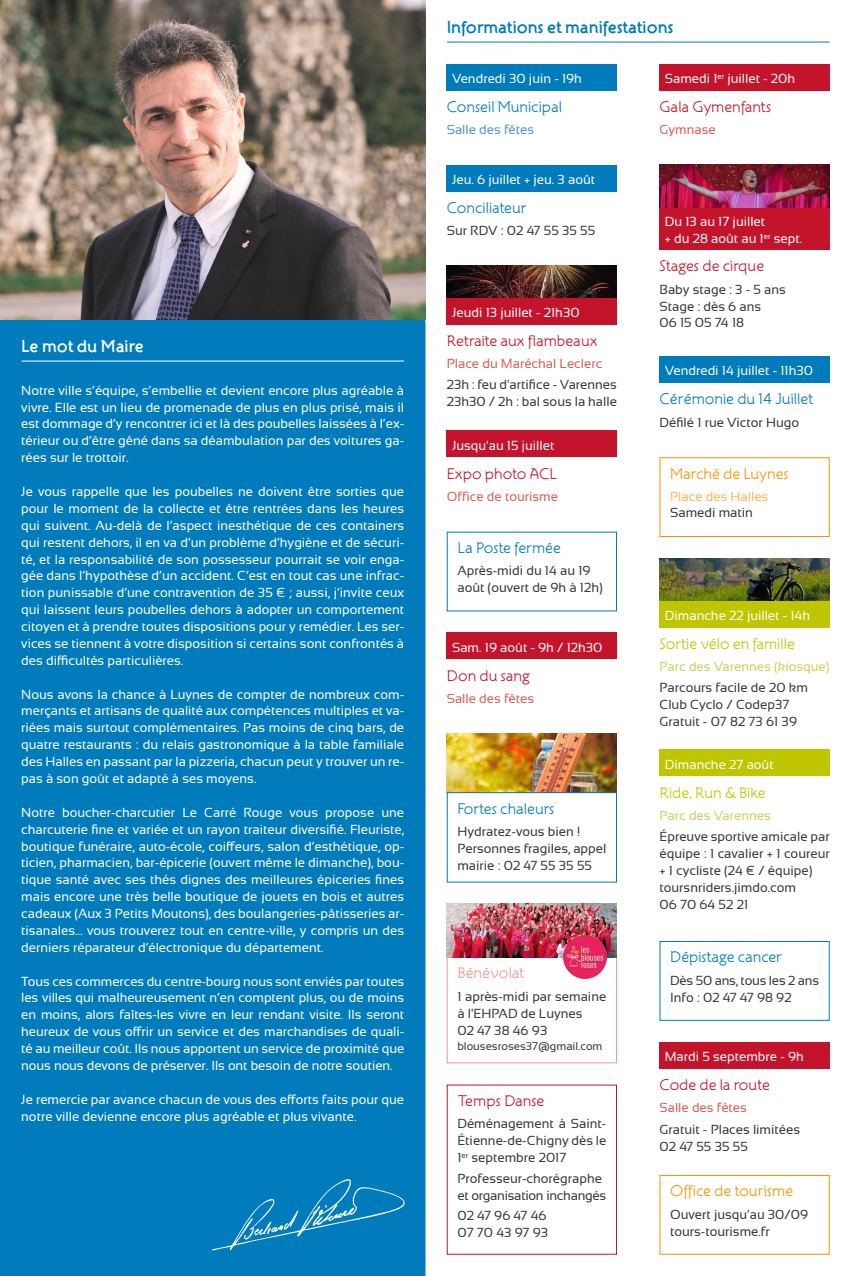
<style>
.page{position:relative;width:851px;height:1276px;background:#fff}
.page>*{position:absolute;margin:0;border:0;box-sizing:border-box;transform-origin:0 0}
.t1{font:700 16.8px "Atelier Sans ITC Std";letter-spacing:-.01em;color:#007bbc}
.t2{font:700 16.8px "Atelier Sans ITC Std";letter-spacing:-.005em;color:#fff}
.t3{font:15px "Atelier Sans ITC Std";color:#c4142b}
.t4{font:15px "Atelier Sans ITC Std";color:#007bbc}
.t5{font:15px "Atelier Sans ITC Std";color:#bfc500}
.t6{font:15px "Atelier Sans ITC Std";color:#f59401}
.t7{font:15px "Atelier Sans ITC Std";letter-spacing:-.02em;color:#007bbc}
.t8{font:15px "Atelier Sans ITC Std";color:#ef9a8e}
.t9{font:13.2px/17px "Sansation";color:#fff;text-align:justify}
.t10{font:13.2px/17px "Sansation";color:#383837}
.t11{font:13.2px "Sansation";color:#d85e59}
.t12{font:13.2px/17px "Sansation";letter-spacing:-.02em;color:#383837}
.t13{font:13.2px "Sansation";color:#cecf5c}
.t14{font:13.2px "Sansation";color:#ffb556}
.t15{font:13.2px "Sansation";color:#4f96cc}
.t16{font:11.25px "Sansation";color:#383837}
</style>
<div class="page">
<div style="left:0;top:319px;width:425px;height:957px;background:#007bbc"></div>
<img style="left:0;top:0;width:425px;height:319px">
<img style="left:213px;top:1179px;width:191px;height:71px">
<div style="left:659px;top:941px;width:170px;height:79px;border:1px solid #007bbc"></div>
<div style="left:659px;top:64px;width:170px;height:26px;background:#c4142b"></div>
<div style="left:446px;top:165px;width:171px;height:26px;background:#007bbc"></div>
<div style="left:446px;top:64px;width:171px;height:26px;background:#007bbc"></div>
<hr style="left:447px;top:42px;width:382px;height:1px;background:#007bbc">
<hr style="left:22px;top:360px;width:381px;height:1px;background:#fff">
<div style="left:659px;top:207px;width:170px;height:43px;background:#c4142b"></div>
<img style="left:659px;top:165px;width:170px;height:42px">
<div style="left:446px;top:431px;width:171px;height:26px;background:#c4142b"></div>
<div style="left:659px;top:601px;width:170px;height:26px;background:#bfc500"></div>
<img style="left:659px;top:558px;width:170px;height:43px">
<div style="left:446px;top:632px;width:171px;height:27px;background:#c4142b"></div>
<img style="left:446px;top:733px;width:171px;height:59px">
<div style="left:446px;top:792px;width:171px;height:90px;border:1px solid #007bbc"></div>
<div style="left:446px;top:957px;width:171px;height:106px;border:1px solid #ef9a8e"></div>
<img style="left:446px;top:904px;width:171px;height:53px">
<img style="left:563px;top:935px;width:43px;height:43px">
<div style="left:446px;top:1084px;width:171px;height:170px;border:1px solid #c4142b"></div>
<div style="left:659px;top:1175px;width:170px;height:79px;border:1px solid #f59401"></div>
<div style="left:659px;top:1042px;width:170px;height:26px;background:#c4142b"></div>
<div style="left:659px;top:749px;width:170px;height:27px;background:#bfc500"></div>
<div style="left:659px;top:457px;width:170px;height:80px;border:1px solid #f59401"></div>
<div style="left:446px;top:298px;width:171px;height:26px;background:#c4142b"></div>
<div style="left:659px;top:356px;width:170px;height:27px;background:#007bbc"></div>
<img style="left:446px;top:266px;width:171px;height:32px">
<p class="t2" style="left:21px;top:336px;width:124px">Le mot du Maire</p>
<p class="t9" style="left:21px;top:382px;width:384px">Notre ville s’équipe, s’embellie et devient encore plus agréable à vivre. Elle est un lieu de promenade de plus en plus prisé, mais il est dommage d’y rencontrer ici et là des poubelles laissées à l’ex&shy;térieur ou d’être gêné dans sa déambulation par des voitures ga&shy;rées sur le trottoir.</p>
<p class="t9" style="left:21px;top:483px;width:384px">Je vous rappelle que les poubelles ne doivent être sorties que pour le moment de la collecte et être rentrées dans les heures qui suivent. Au-delà de l’aspect inesthétique de ces containers qui restent dehors, il en va d’un problème d’hygiène et de sécuri&shy;té, et la responsabilité de son possesseur pourrait se voir enga&shy;gée dans l’hypothèse d’un accident. C’est en tout cas une infrac&shy;tion punissable d’une contravention de 35 € ; aussi, j’invite ceux qui laissent leurs poubelles dehors à adopter un comportement citoyen et à prendre toutes dispositions pour y remédier. Les ser&shy;vices se tiennent à votre disposition si certains sont confrontés à des difficultés particulières.</p>
<p class="t9" style="left:21px;top:685px;width:384px">Nous avons la chance à Luynes de compter de nombreux com&shy;merçants et artisans de qualité aux compétences multiples et va&shy;riées mais surtout complémentaires. Pas moins de cinq bars, de quatre restaurants : du relais gastronomique à la table familiale des Halles en passant par la pizzeria, chacun peut y trouver un re&shy;pas à son goût et adapté à ses moyens.</p>
<p class="t9" style="left:21px;top:803px;width:384px">Notre boucher-charcutier Le Carré Rouge vous propose une charcuterie fine et variée et un rayon traiteur diversifié. Fleuriste, boutique funéraire, auto-école, coiffeurs, salon d’esthétique, op&shy;ticien, pharmacien, bar-épicerie (ouvert même le dimanche), bou&shy;tique santé avec ses thés dignes des meilleures épiceries fines mais encore une très belle boutique de jouets en bois et autres cadeaux (Aux 3 Petits Moutons), des boulangeries-pâtisseries ar&shy;tisanales… vous trouverez tout en centre-ville, y compris un des derniers réparateur d’électronique du département.</p>
<p class="t9" style="left:21px;top:972px;width:384px">Tous ces commerces du centre-bourg nous sont enviés par toutes les villes qui malheureusement n’en comptent plus, ou de moins en moins, alors faîtes-les vivre en leur rendant visite. Ils seront heureux de vous offrir un service et des marchandises de quali&shy;té au meilleur coût. Ils nous apportent un service de proximité que nous nous devons de préserver. Ils ont besoin de notre soutien.</p>
<p class="t9" style="left:21px;top:1090px;width:384px">Je remercie par avance chacun de vous des efforts faits pour que notre ville devienne encore plus agréable et plus vivante.</p>
<p class="t1" style="left:446px;top:17px;width:228px">Informations et manifestations</p>
<p class="t9" style="left:452px;top:70px;width:131px">Vendredi 30 juin - 19h</p>
<p class="t15" style="left:446px;top:122px;width:89px">Salle des fêtes</p>
<p class="t4" style="left:446px;top:97px;width:117px">Conseil Municipal</p>
<p class="t9" style="left:452px;top:171px;width:144px">Jeu. 6 juillet + jeu. 3 août</p>
<p class="t10" style="left:446px;top:222px;width:150px">Sur RDV : 02 47 55 35 55</p>
<p class="t4" style="left:446px;top:198px;width:82px">Conciliateur</p>
<p class="t9" style="left:452px;top:304px;width:129px">Jeudi 13 juillet - 21h30</p>
<p class="t11" style="left:446px;top:356px;width:157px">Place du Maréchal Leclerc</p>
<p class="t10" style="left:446px;top:376px;width:172px">23h : feu d'artifice - Varennes<br>23h30 / 2h : bal sous la halle</p>
<p class="t3" style="left:446px;top:331px;width:152px">Retraite aux flambeaux</p>
<p class="t9" style="left:452px;top:437px;width:104px">Jusqu'au 15 juillet</p>
<p class="t11" style="left:446px;top:489px;width:113px">Office de tourisme</p>
<p class="t3" style="left:446px;top:464px;width:112px">Expo photo ACL</p>
<p class="t7" style="left:457px;top:538px;width:105px">La Poste fermée</p>
<p class="t10" style="left:457px;top:562px;width:147px">Après-midi du 14 au 19 août (ouvert de 9h à 12h)</p>
<p class="t9" style="left:452px;top:639px;width:152px">Sam. 19 août - 9h / 12h30</p>
<p class="t3" style="left:446px;top:666px;width:85px">Don du sang</p>
<p class="t11" style="left:446px;top:691px;width:89px">Salle des fêtes</p>
<p class="t4" style="left:457px;top:799px;width:99px">Fortes chaleurs</p>
<p class="t10" style="left:457px;top:823px;width:150px">Hydratez-vous bien !<br>Personnes fragiles, appel mairie : 02 47 55 35 55</p>
<p class="t8" style="left:457px;top:964px;width:69px">Bénévolat</p>
<p class="t10" style="left:457px;top:987px;width:150px">1 après-midi par semaine à l'EHPAD de Luynes<br>02 47 38 46 93</p>
<p class="t16" style="left:457px;top:1039px;width:147px">blousesroses37@gmail.com</p>
<p class="t3" style="left:457px;top:1091px;width:88px">Temps Danse</p>
<p class="t10" style="left:457px;top:1115px;width:150px;text-align:justify">Déménagement à Saint-Étienne-de-Chigny dès le 1<sup>er</sup> septembre 2017</p>
<p class="t12" style="left:457px;top:1169px;width:150px">Professeur-chorégraphe et organisation inchangés</p>
<p class="t10" style="left:457px;top:1207px;width:92px">02 47 96 47 46<br>07 70 43 97 93</p>
<p class="t9" style="left:664px;top:70px;width:132px">Samedi 1<sup>er</sup> juillet - 20h</p>
<p class="t11" style="left:659px;top:122px;width:58px">Gymnase</p>
<p class="t3" style="left:659px;top:97px;width:113px">Gala Gymenfants</p>
<p class="t9" style="left:664px;top:213px;width:139px">Du 13 au 17 juillet<br>+ du 28 août au 1<sup>er</sup> sept.</p>
<p class="t3" style="left:659px;top:257px;width:106px">Stages de cirque</p>
<p class="t10" style="left:659px;top:281px;width:128px">Baby stage : 3 - 5 ans<br>Stage : dès 6 ans<br>06 15 05 74 18</p>
<p class="t9" style="left:664px;top:362px;width:150px">Vendredi 14 juillet - 11h30</p>
<p class="t10" style="left:659px;top:413px;width:141px">Défilé 1 rue Victor Hugo</p>
<p class="t4" style="left:659px;top:390px;width:156px">Cérémonie du 14 Juillet</p>
<p class="t6" style="left:670px;top:464px;width:120px">Marché de Luynes</p>
<p class="t14" style="left:670px;top:489px;width:100px">Place des Halles</p>
<p class="t10" style="left:670px;top:504px;width:84px">Samedi matin</p>
<p class="t9" style="left:664px;top:607px;width:147px">Dimanche 22 juillet - 14h</p>
<p class="t13" style="left:659px;top:659px;width:171px">Parc des Varennes (kiosque)</p>
<p class="t5" style="left:659px;top:634px;width:137px">Sortie vélo en famille</p>
<p class="t10" style="left:659px;top:679px;width:150px">Parcours facile de 20 km<br>Club Cyclo / Codep37<br>Gratuit - 07 82 73 61 39</p>
<p class="t9" style="left:664px;top:756px;width:110px">Dimanche 27 août</p>
<p class="t5" style="left:659px;top:783px;width:108px">Ride, Run &amp; Bike</p>
<p class="t13" style="left:659px;top:808px;width:113px">Parc des Varennes</p>
<p class="t10" style="left:659px;top:828px;width:172px">Épreuve sportive amicale par équipe : 1 cavalier + 1 coureur + 1 cycliste (24 € / équipe) toursnriders.jimdo.com<br>06 70 64 52 21</p>
<p class="t4" style="left:670px;top:948px;width:114px">Dépistage cancer</p>
<p class="t10" style="left:670px;top:971px;width:150px">Dès 50 ans, tous les 2 ans<br>Info : 02 47 47 98 92</p>
<p class="t9" style="left:664px;top:1048px;width:140px">Mardi 5 septembre - 9h</p>
<p class="t11" style="left:659px;top:1100px;width:89px">Salle des fêtes</p>
<p class="t3" style="left:659px;top:1075px;width:112px">Code de la route</p>
<p class="t10" style="left:659px;top:1120px;width:142px">Gratuit - Places limitées<br>02 47 55 35 55</p>
<p class="t6" style="left:670px;top:1182px;width:125px">Office de tourisme</p>
<p class="t10" style="left:670px;top:1205px;width:139px">Ouvert jusqu'au 30/09 tours-tourisme.fr</p>
</div>
